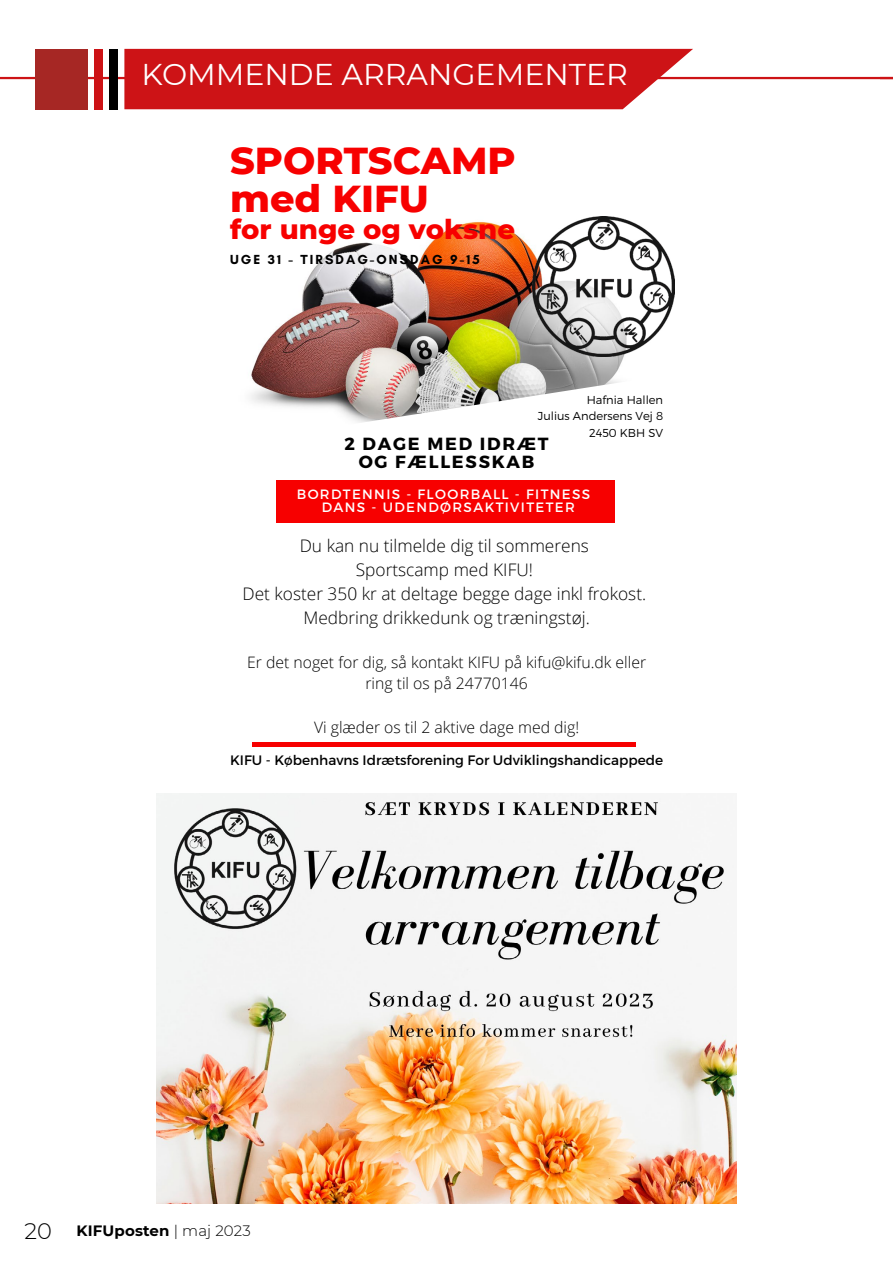
<style>
.page{position:relative;width:893px;height:1263px;background:#fff}
.page>*{position:absolute;margin:0;border:0;box-sizing:border-box;transform-origin:0 0}
.t1{font:800 38.25px/38px "Montserrat";color:#f70000}
.t2{font:30px "Montserrat";color:#fff}
.t3{font:800 27.6px "Montserrat";color:#f70000}
.t4{font:700 17.55px/18.3px "Montserrat";letter-spacing:.1em;color:#010101;text-align:center}
.t5{font:300 17.25px/24.2px "Open Sans";color:#000;text-align:center}
.t6{font:300 15.75px/21.8px "Open Sans";color:#000;text-align:center}
.t7{font:700 15px "Montserrat";letter-spacing:.01em;color:#000}
.t8{font:13.65px "Montserrat";color:#000}
.t9{font:13.5px/12.8px "Montserrat";letter-spacing:.1em;color:#fff}
.t10{font:700 13.35px "Glacial Indifference";letter-spacing:.155em;color:#000}
.t11{font:300 11.55px/16px "Montserrat";color:#000;text-align:right}
.s1{font-weight:300;font-size:22.5px}
.s2{font-weight:300}
</style>
<div class="page">
<hr style="left:0;top:77px;width:893px;height:2px;background:#cd1316">
<div style="left:124px;top:49px;width:569px;height:60px;background:#cd1316"></div>
<div style="left:109px;top:49px;width:9px;height:60px;background:#000"></div>
<div style="left:94px;top:49px;width:9px;height:60px;background:#cd1316"></div>
<div style="left:35px;top:49px;width:52px;height:60px;background:#a62724"></div>
<img style="left:251px;top:216px;width:373px;height:207px">
<hr style="left:252px;top:742px;width:384px;height:4px;background:#f70000">
<div style="left:277px;top:480px;width:338px;height:43px;background:#f70000"></div>
<img style="left:533px;top:217px;width:141px;height:140px">
<img style="left:156px;top:793px;width:581px;height:410px">
<h2 class="t2" style="left:141px;top:54px;width:488px">KOMMENDE ARRANGEMENTER</h2>
<h1 class="t1" style="left:230px;top:139px;width:287px">SPORTSCAMP med KIFU</h1>
<h3 class="t3" style="left:230px;top:209px;width:287px">for unge og voksne</h3>
<p class="t10" style="left:230px;top:251px;width:251px">UGE 31 - TIRSDAG-ONSDAG 9-15</p>
<p class="t11" style="left:538px;top:392px;width:127px">Hafnia Hallen<br>Julius Andersens Vej 8<br>2450 KBH SV</p>
<p class="t4" style="left:344px;top:435px;width:206px">2 DAGE MED IDRÆT<br>OG FÆLLESSKAB</p>
<p class="t9" style="left:322px;top:488px;width:270px;text-indent:-25px">BORDTENNIS - FLOORBALL - FITNESS<br>DANS - UDENDØRSAKTIVITETER</p>
<p class="t5" style="left:243px;top:533px;width:405px">Du kan nu tilmelde dig til sommerens<br>Sportscamp med KIFU!<br>Det koster 350 kr at deltage begge dage inkl frokost.<br>Medbring drikkedunk og træningstøj.</p>
<p class="t6" style="left:247px;top:650px;width:400px">Er det noget for dig, så kontakt KIFU på kifu@kifu.dk eller ring til os på 24770146</p>
<p class="t6" style="left:314px;top:716px;width:267px">Vi glæder os til 2 aktive dage med dig!</p>
<p class="t8" style="left:230px;top:752px;width:434px">KIFU - Københavns Idrætsforening For Udviklingshandicappede</p>
<p class="t7" style="left:24px;top:1220px;width:228px"><span class="s1">20</span> KIFUposten <span class="s2">| maj 2023</span></p>
</div>
